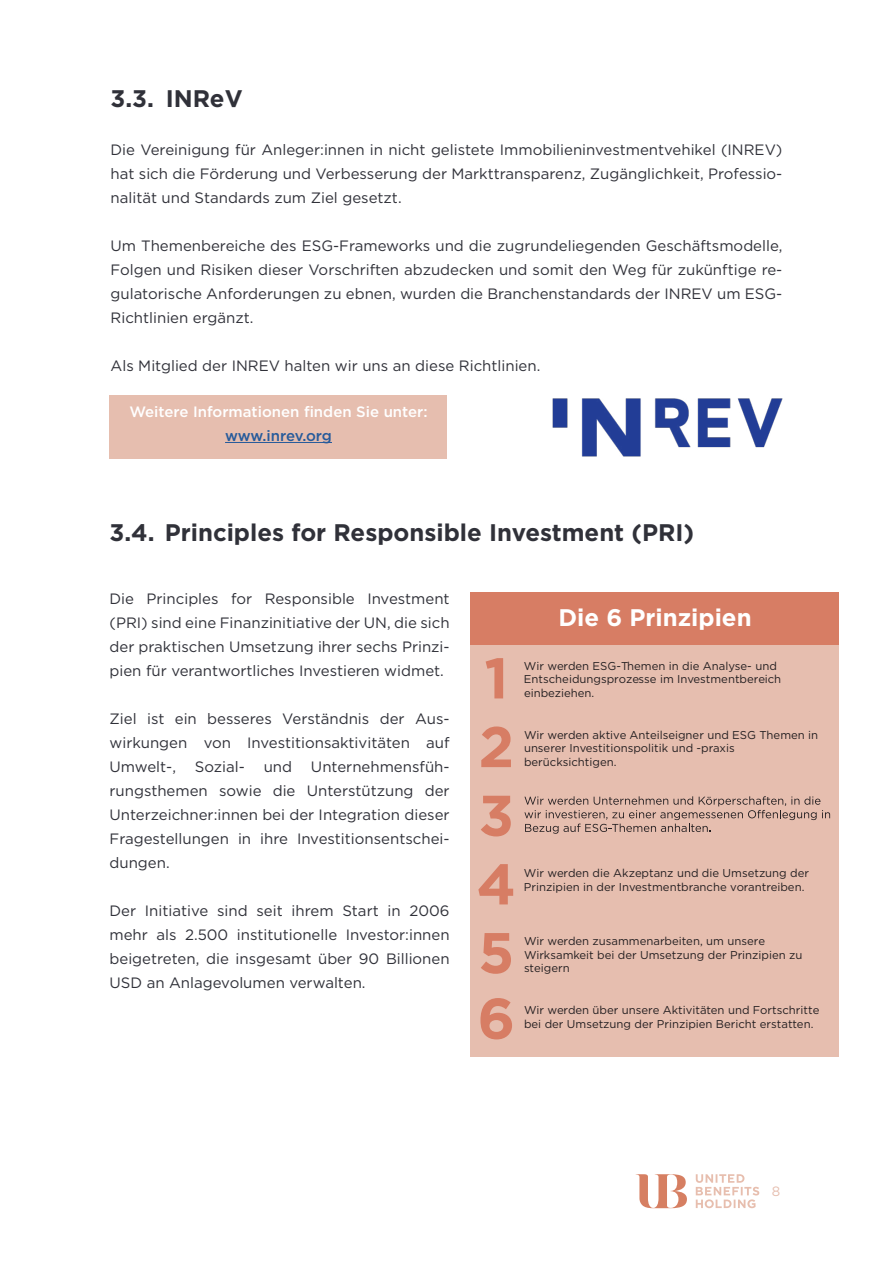
<style>
.page{position:relative;width:893px;height:1263px;background:#fff}
.page>*{position:absolute;margin:0;border:0;box-sizing:border-box;transform-origin:0 0}
.t1{font:700 24px "Gotham";color:#303139}
.t2{font:700 24px "Gotham";color:#fff}
.t3{font:15px/24px "Gotham";color:#303139;text-align:justify}
.t4{font:500 15px "Gotham";color:#fff}
.t5{font:500 15px "Gotham";letter-spacing:-.01em;color:#275b9b}
.t6{font:13.5px "Gotham";color:#e6beaf}
.t7{font:11.4px/13.6px "Gotham";color:#241f21}
</style>
<div class="page">
<svg style="left:696px;top:1174px;width:63px;height:34px"></svg>
<svg style="left:636px;top:1174px;width:51px;height:34px"></svg>
<div style="left:109px;top:395px;width:337px;height:63px;background:#e6beaf"></div>
<hr style="left:225px;top:442px;width:107px;height:1px;background:#275b9b">
<img style="left:552px;top:398px;width:231px;height:59px">
<div style="left:471px;top:640px;width:368px;height:417px;background:#e6beaf"></div>
<svg style="left:486px;top:658px;width:17px;height:40px"></svg>
<svg style="left:481px;top:726px;width:30px;height:41px"></svg>
<svg style="left:481px;top:796px;width:30px;height:40px"></svg>
<svg style="left:478px;top:864px;width:35px;height:40px"></svg>
<svg style="left:481px;top:933px;width:30px;height:41px"></svg>
<svg style="left:480px;top:998px;width:32px;height:41px"></svg>
<svg style="left:524px;top:796px;width:306px;height:38px"></svg>
<div style="left:471px;top:592px;width:368px;height:53px;background:#d77d64"></div>
<h1 class="t1" style="left:111px;top:83px;width:134px">3.3. INReV</h1>
<p class="t3" style="left:111px;top:138px;width:673px">Die Vereinigung für Anleger:innen in nicht gelistete Immobilieninvestmentvehikel (INREV) hat sich die Förderung und Verbesserung der Markttransparenz, Zugänglichkeit, Professio&shy;nalität und Standards zum Ziel gesetzt.</p>
<p class="t3" style="left:111px;top:234px;width:673px">Um Themenbereiche des ESG-Frameworks und die zugrundeliegenden Geschäftsmodelle, Folgen und Risiken dieser Vorschriften abzudecken und somit den Weg für zukünftige re&shy;gulatorische Anforderungen zu ebnen, wurden die Branchenstandards der INREV um ESG-Richtlinien ergänzt.</p>
<p class="t3" style="left:111px;top:354px;width:431px">Als Mitglied der INREV halten wir uns an diese Richtlinien.</p>
<p class="t4" style="left:129px;top:402px;width:300px">Weitere Informationen finden Sie unter:</p>
<p class="t5" style="left:225px;top:426px;width:108px">www.inrev.org</p>
<h1 class="t1" style="left:109px;top:517px;width:586px">3.4. Principles for Responsible Investment (PRI)</h1>
<p class="t3" style="left:109px;top:586px;width:342px">Die Principles for Responsible Investment (PRI) sind eine Finanzinitiative der UN, die sich der praktischen Umsetzung ihrer sechs Prinzi&shy;pien für verantwortliches Investieren widmet.</p>
<p class="t3" style="left:109px;top:706px;width:342px">Ziel ist ein besseres Verständnis der Aus&shy;wirkungen von Investitionsaktivitäten auf Umwelt-,</p>
<p class="t3" style="left:109px;top:754px;width:342px;text-indent:201px">Unternehmensfüh&shy;rungsthemen sowie die Unterstützung der Unterzeichner:innen bei der Integration dieser Fragestellungen in ihre Investitionsentschei&shy;dungen.</p>
<p class="t3" style="left:109px;top:898px;width:342px">Der Initiative sind seit ihrem Start in 2006 mehr als 2.500 institutionelle Investor:innen beigetreten, die insgesamt über 90 Billionen USD an Anlagevolumen verwalten.</p>
<p class="t3" style="left:195px;top:754px;width:52px">Sozial-</p>
<p class="t3" style="left:264px;top:754px;width:30px">und</p>
<h1 class="t2" style="left:558px;top:602px;width:195px">Die 6 Prinzipien</h1>
<p class="t7" style="left:524px;top:659px;width:259px">Wir werden ESG-Themen in die Analyse- und<br>Entscheidungsprozesse im Investmentbereich einbeziehen.</p>
<p class="t7" style="left:524px;top:728px;width:296px">Wir werden aktive Anteilseigner und ESG Themen in unserer Investitionspolitik und -praxis berücksichtigen.</p>
<p class="t7" style="left:524px;top:866px;width:287px">Wir werden die Akzeptanz und die Umsetzung der<br>Prinzipien in der Investmentbranche vorantreiben.</p>
<p class="t7" style="left:524px;top:934px;width:280px">Wir werden zusammenarbeiten, um unsere<br>Wirksamkeit bei der Umsetzung der Prinzipien zu steigern</p>
<p class="t7" style="left:524px;top:1003px;width:297px">Wir werden über unsere Aktivitäten und Fortschritte bei der Umsetzung der Prinzipien Bericht erstatten.</p>
<p class="t6" style="left:772px;top:1182px;width:10px">8</p>
</div>
